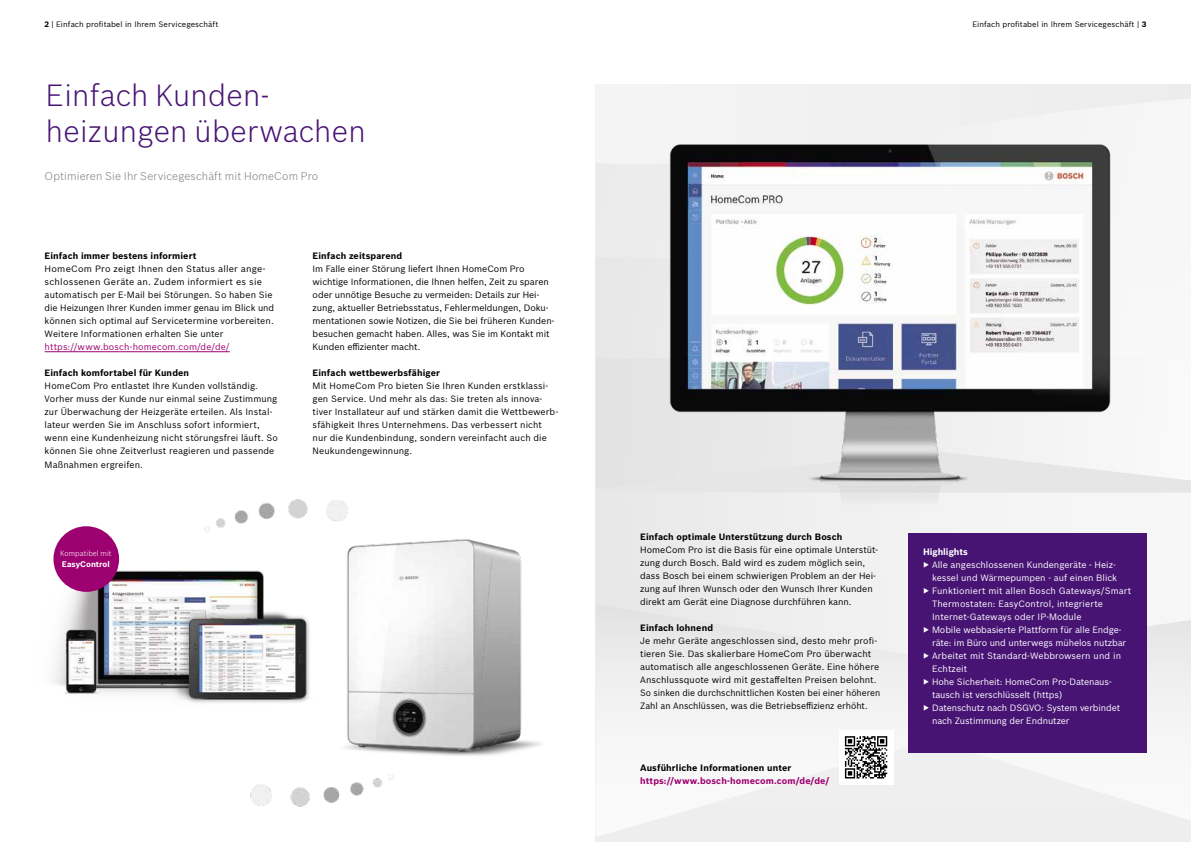
<style>
.page{position:relative;width:1191px;height:842px;background:#fff}
.page>*{position:absolute;margin:0;border:0;box-sizing:border-box;transform-origin:0 0}
.t1{font:300 30px/36px "Bosch Sans";letter-spacing:.01em;color:#471474}
.t2{font:300 11px "Bosch Sans";letter-spacing:.015em;color:#7c7c7c}
.t3{font:9px/13px "Bosch Sans";letter-spacing:.005em;color:#000}
.t4{font:9px "Bosch Sans";letter-spacing:-.01em;color:#fff}
.t5{font:700 9px "Bosch Sans";letter-spacing:.01em;color:#000}
.t6{font:9px "Bosch Sans";letter-spacing:.01em;color:#fff}
.t7{font:9px "Bosch Sans";letter-spacing:.01em;color:#9d0070}
.t8{font:700 9px "Bosch Sans";letter-spacing:.01em;color:#9d0070}
.t9{font:700 9px "Bosch Sans";color:#fff}
.t10{font:700 8px "Bosch Sans";color:#fff}
.t11{font:7.7px "Bosch Sans";letter-spacing:.01em;color:#000}
.t12{font:300 7.5px "Bosch Sans";color:#fff}
.s1{font-weight:700}
</style>
<div class="page">
<img style="left:53px;top:499px;width:489px;height:308px">
<div style="left:595px;top:492px;width:596px;height:112px;background:#eee"></div>
<div style="left:595px;top:837px;width:596px;height:5px;background:#eee"></div>
<svg style="left:595px;top:604px;width:596px;height:233px"></svg>
<div style="left:595px;top:84px;width:596px;height:15px;background:#f0f0f0"></div>
<div style="left:595px;top:99px;width:587px;height:158px;background:#f3f3f3"></div>
<svg style="left:595px;top:358px;width:596px;height:131px"></svg>
<div style="left:595px;top:257px;width:40px;height:101px;background:#e8e8e8"></div>
<hr style="left:45px;top:351px;width:185px;height:1px;background:#9d0070">
<img style="left:635px;top:109px;width:518px;height:413px">
<div style="left:908px;top:533px;width:238px;height:220px;background:#471474"></div>
<div style="left:53px;top:526px;width:66px;height:66px;background:#9d0070;border-radius:50%"></div>
<div style="left:839px;top:730px;width:54px;height:54px;background:#fff"></div>
<svg style="left:844px;top:736px;width:44px;height:43px"></svg>
<svg style="left:845px;top:736px;width:42px;height:42px"></svg>
<p class="t11" style="left:45px;top:18px;width:175px"><span class="s1">2</span> | Einfach profitabel in Ihrem Servicegeschäft</p>
<p class="t11" style="left:972px;top:18px;width:175px">Einfach profitabel in Ihrem Servicegeschäft | <span class="s1">3</span></p>
<h1 class="t1" style="left:46px;top:75px;width:321px">Einfach Kunden&shy;heizungen überwachen</h1>
<p class="t2" style="left:45px;top:169px;width:275px">Optimieren Sie Ihr Servicegeschäft mit HomeCom Pro</p>
<p class="t5" style="left:45px;top:249px;width:153px">Einfach immer bestens informiert</p>
<p class="t3" style="left:45px;top:262px;width:231px">HomeCom Pro zeigt Ihnen den Status aller ange&shy;schlossenen Geräte an. Zudem informiert es sie automatisch per E-Mail bei Störungen. So haben Sie die Heizungen Ihrer Kunden immer genau im Blick und können sich optimal auf Servicetermine vorbereiten.<br>Weitere Informationen erhalten Sie unter</p>
<p class="t7" style="left:45px;top:340px;width:187px">https://www.bosch-homecom.com/de/de/</p>
<p class="t5" style="left:45px;top:366px;width:146px">Einfach komfortabel für Kunden</p>
<p class="t3" style="left:45px;top:379px;width:235px">HomeCom Pro entlastet Ihre Kunden vollständig.<br>Vorher muss der Kunde nur einmal seine Zustimmung zur Überwachung der Heizgeräte erteilen. Als Instal&shy;lateur werden Sie im Anschluss sofort informiert, wenn eine Kundenheizung nicht störungsfrei läuft. So können Sie ohne Zeitverlust reagieren und passende Maßnahmen ergreifen.</p>
<p class="t12" style="left:60px;top:548px;width:53px">Kompatibel mit</p>
<p class="t10" style="left:62px;top:558px;width:50px">EasyControl</p>
<p class="t5" style="left:313px;top:249px;width:91px">Einfach zeitsparend</p>
<p class="t3" style="left:313px;top:262px;width:243px">Im Falle einer Störung liefert Ihnen HomeCom Pro wichtige Informationen, die Ihnen helfen, Zeit zu sparen oder unnötige Besuche zu vermeiden: Details zur Hei&shy;zung, aktueller Betriebsstatus, Fehlermeldungen, Doku&shy;mentationen sowie Notizen, die Sie bei früheren Kunden&shy;besuchen gemacht haben. Alles, was Sie im Kontakt mit Kunden effizienter macht.</p>
<p class="t5" style="left:313px;top:366px;width:129px">Einfach wettbewerbsfähiger</p>
<p class="t3" style="left:313px;top:379px;width:247px">Mit HomeCom Pro bieten Sie Ihren Kunden erstklassi&shy;gen Service. Und mehr als das: Sie treten als innova&shy;tiver Installateur auf und stärken damit die Wettbewerb&shy;sfähigkeit Ihres Unternehmens. Das verbessert nicht nur die Kundenbindung, sondern vereinfacht auch die Neukundengewinnung.</p>
<p class="t5" style="left:640px;top:530px;width:204px">Einfach optimale Unterstützung durch Bosch</p>
<p class="t3" style="left:640px;top:543px;width:239px">HomeCom Pro ist die Basis für eine optimale Unterstüt&shy;zung durch Bosch. Bald wird es zudem möglich sein, dass Bosch bei einem schwierigen Problem an der Hei&shy;zung auf Ihren Wunsch oder den Wunsch Ihrer Kunden direkt am Gerät eine Diagnose durchführen kann.</p>
<p class="t5" style="left:640px;top:621px;width:74px">Einfach lohnend</p>
<p class="t3" style="left:640px;top:634px;width:242px">Je mehr Geräte angeschlossen sind, desto mehr profi&shy;tieren Sie. Das skalierbare HomeCom Pro überwacht automatisch alle angeschlossenen Geräte. Eine höhere Anschlussquote wird mit gestaffelten Preisen belohnt.<br>So sinken die durchschnittlichen Kosten bei einer höheren Zahl an Anschlüssen, was die Betriebseffizienz erhöht.</p>
<p class="t5" style="left:640px;top:761px;width:153px">Ausführliche Informationen unter</p>
<p class="t8" style="left:640px;top:774px;width:191px">https://www.bosch-homecom.com/de/de/</p>
<p class="t9" style="left:923px;top:545px;width:46px">Highlights</p>
<p class="t4" style="left:923px;top:558px;width:194px">▶ Alle angeschlossenen Kundengeräte - Heiz-</p>
<p class="t4" style="left:932px;top:571px;width:187px">kessel und Wärmepumpen - auf einen Blick</p>
<p class="t6" style="left:923px;top:584px;width:210px">▶ Funktioniert mit allen Bosch Gateways/Smart</p>
<p class="t6" style="left:932px;top:597px;width:172px">Thermostaten: EasyControl, integrierte</p>
<p class="t6" style="left:932px;top:610px;width:151px">Internet-Gateways oder IP-Module</p>
<p class="t4" style="left:923px;top:623px;width:200px">▶ Mobile webbasierte Plattform für alle Endge-</p>
<p class="t4" style="left:932px;top:636px;width:196px">räte: im Büro und unterwegs mühelos nutzbar</p>
<p class="t6" style="left:923px;top:649px;width:200px">▶ Arbeitet mit Standard-Webbrowsern und in</p>
<p class="t6" style="left:932px;top:662px;width:37px">Echtzeit</p>
<p class="t4" style="left:923px;top:675px;width:190px">▶ Hohe Sicherheit: HomeCom Pro-Datenaus-</p>
<p class="t4" style="left:932px;top:688px;width:132px">tausch ist verschlüsselt (https)</p>
<p class="t4" style="left:923px;top:701px;width:199px">▶ Datenschutz nach DSGVO: System verbindet</p>
<p class="t4" style="left:932px;top:714px;width:139px">nach Zustimmung der Endnutzer</p>
</div>
